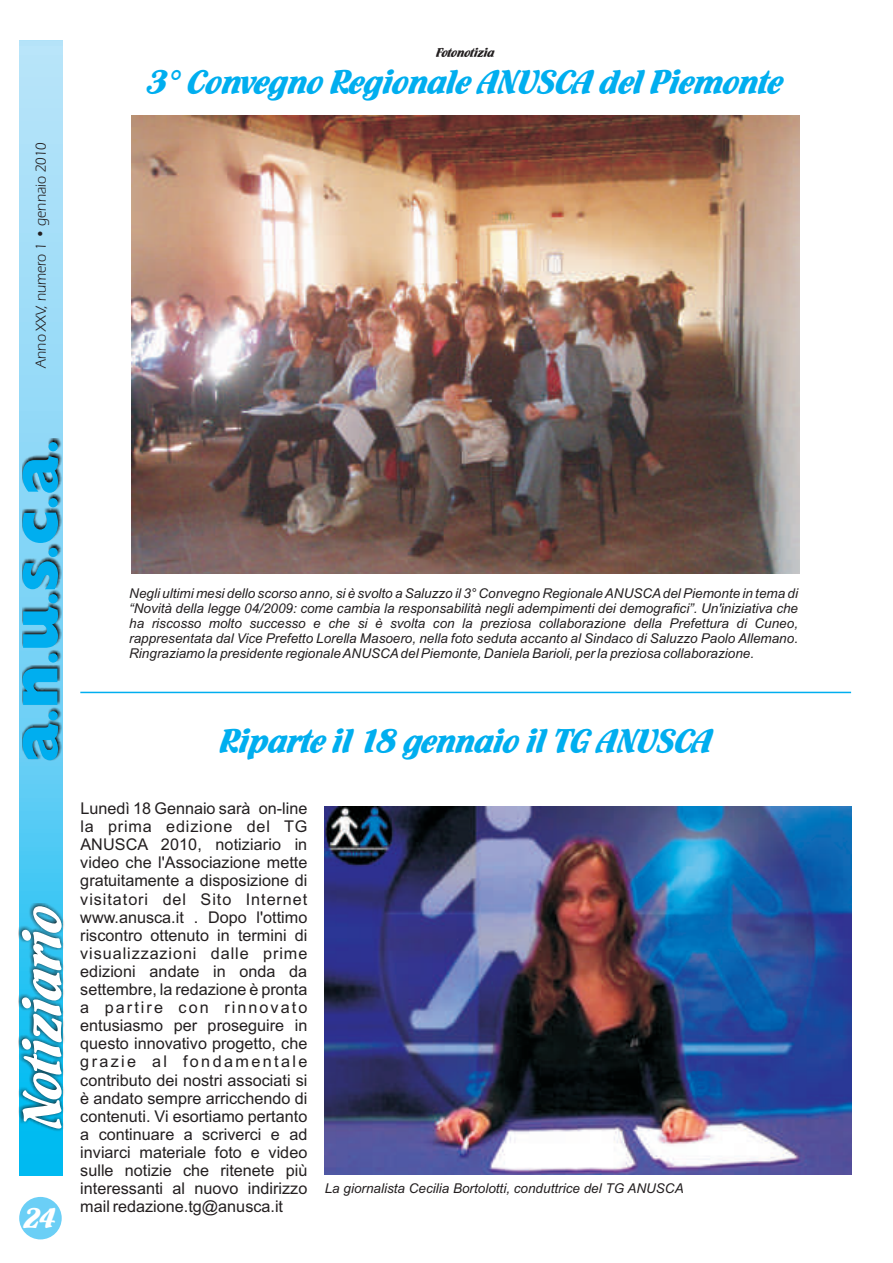
<style>
.page{position:relative;width:893px;height:1263px;background:#fff}
.page>*{position:absolute;margin:0;border:0;box-sizing:border-box;transform-origin:0 0}
.t1{font:57.6px "Flamenco D";color:#fff}
.t2{font:36px "Flamenco D";color:#00aeef}
.t3{font:30px "Flamenco D";color:#fff}
.t4{font:16.2px/18.1px "Arial";color:#231f20;text-align:justify}
.t5{font:15px "Eras IT Cby BT";color:#231f20}
.t6{font:italic 13.5px/15.1px "Arial";color:#231f20;text-align:justify}
.t7{font:13.5px "Flamenco D";color:#231f20}
</style>
<div class="page">
<div style="left:19px;top:1197px;width:43px;height:42px;background:#6bcff6;border-radius:50%"></div>
<svg style="left:19px;top:41px;width:44px;height:1134px"></svg>
<img style="left:19px;top:903px;width:46px;height:228px">
<img style="left:23px;top:438px;width:39px;height:322px">
<div style="left:48px;top:711px;width:10px;height:9px;background:#00aeef;border-radius:50%"></div>
<svg style="left:23px;top:668px;width:34px;height:37px"></svg>
<svg style="left:48px;top:653px;width:10px;height:10px"></svg>
<svg style="left:23px;top:606px;width:35px;height:42px"></svg>
<div style="left:48px;top:594px;width:10px;height:9px;background:#00aeef;border-radius:50%"></div>
<svg style="left:23px;top:561px;width:35px;height:28px"></svg>
<div style="left:48px;top:548px;width:10px;height:9px;background:#00aeef;border-radius:50%"></div>
<svg style="left:23px;top:513px;width:35px;height:30px"></svg>
<div style="left:48px;top:498px;width:10px;height:9px;background:#00aeef;border-radius:50%"></div>
<div style="left:48px;top:442px;width:10px;height:9px;background:#00aeef;border-radius:50%"></div>
<svg style="left:23px;top:723px;width:35px;height:37px"></svg>
<svg style="left:23px;top:456px;width:35px;height:37px"></svg>
<hr style="left:80px;top:692px;width:771px;height:1px;background:#00aeef">
<img style="left:325px;top:806px;width:526px;height:368px">
<img style="left:132px;top:115px;width:668px;height:459px">
<p class="t5" style="left:35px;top:368px;width:227px;rotate:-90deg">Anno XXV, numero 1 • gennaio 2010</p>
<p class="t7" style="left:437px;top:46px;width:60px">Fotonotizia</p>
<h2 class="t2" style="left:148px;top:64px;width:637px">3° Convegno Regionale ANUSCA del Piemonte</h2>
<p class="t6" style="left:129px;top:587px;width:670px">Negli ultimi mesi dello scorso anno, si è svolto a Saluzzo il 3° Convegno Regionale ANUSCAdel Piemonte in tema di “Novità della legge 04/2009: come cambia la responsabilità negli adempimenti dei demografici”. Un'iniziativa che ha riscosso molto successo e che si è svolta con la preziosa collaborazione della Prefettura di Cuneo, rappresentata dal Vice Prefetto Lorella Masoero, nella foto seduta accanto al Sindaco di Saluzzo Paolo Allemano.<br>Ringraziamo la presidente regionale ANUSCAdel Piemonte, Daniela Barioli, per la preziosa collaborazione.</p>
<h1 class="t1" style="left:14px;top:1127px;width:225px;rotate:-90deg">Notiziario</h1>
<h3 class="t3" style="left:24px;top:1203px;width:34px">24</h3>
<h2 class="t2" style="left:221px;top:723px;width:494px">Riparte il 18 gennaio il TG ANUSCA</h2>
<p class="t4" style="left:80px;top:801px;width:229px">Lunedì 18 Gennaio sarà on-line la prima edizione del TG ANUSCA 2010, notiziario in video che l'Associazione mette gratuitamente a disposizione di visitatori del Sito Internet www.anusca.it . Dopo l'ottimo riscontro ottenuto in termini di visualizzazioni dalle prime edizioni andate in onda da settembre, la redazione è pronta a partire con rinnovato entusiasmo per proseguire in questo innovativo progetto, che grazie al fondamentale contributo dei nostri associati si è andato sempre arricchendo di contenuti. Vi esortiamo pertanto a continuare a scriverci e ad inviarci materiale foto e video sulle notizie che ritenete più interessanti al nuovo indirizzo mail redazione.tg@anusca.it</p>
<p class="t6" style="left:325px;top:1182px;width:360px">La giornalista Cecilia Bortolotti, conduttrice del TG ANUSCA</p>
</div>
